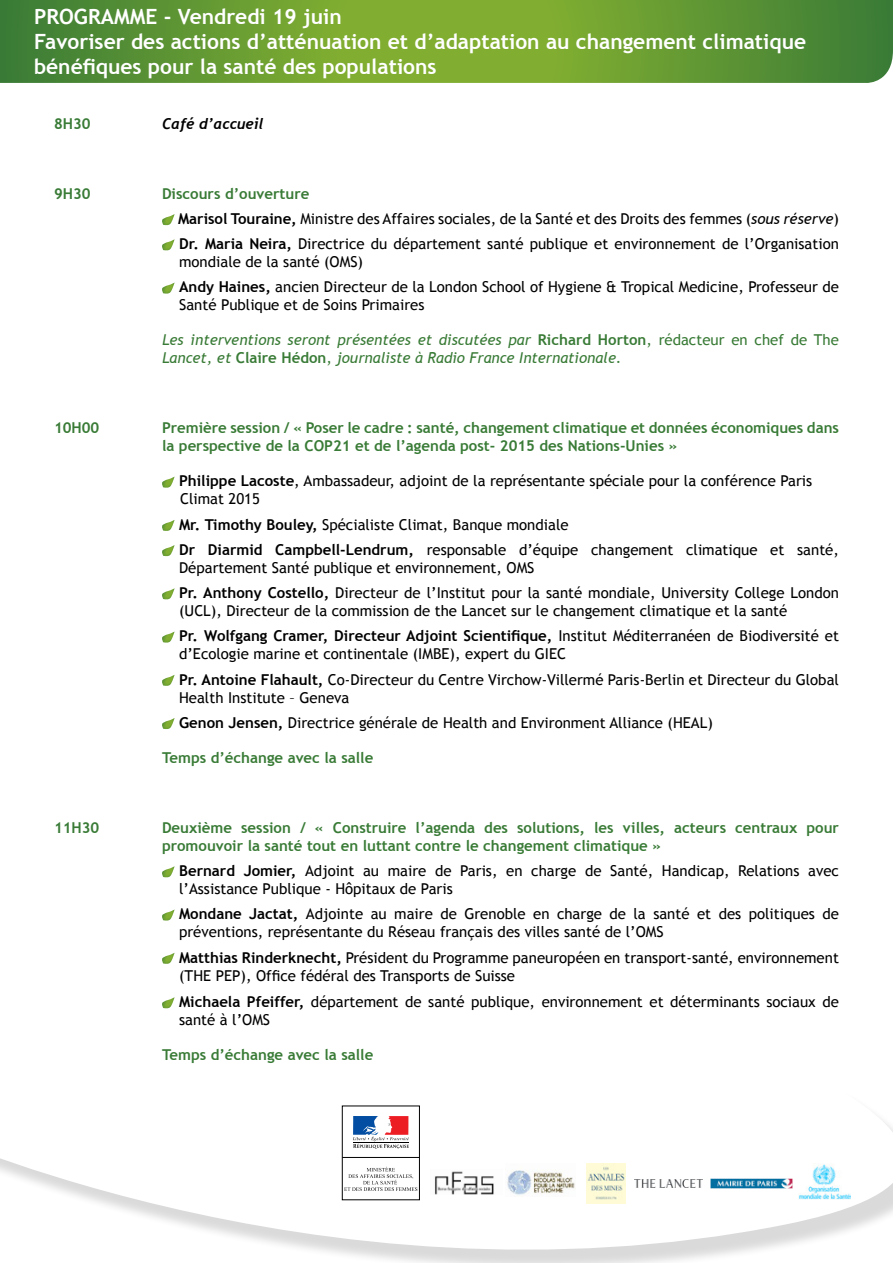
<style>
.page{position:relative;width:893px;height:1263px;background:#fff}
.page>*{position:absolute;margin:0;border:0;box-sizing:border-box;transform-origin:0 0}
.t1{font:700 21px "Trebuchet MS";color:#fff}
.Style_de_paragraphe{font:15px/18px "Trebuchet MS";color:#000}
.Style_de_paragraphe-2{font:700 15px/18px "Trebuchet MS";color:#397b36}
.Style_de_paragraphe-3{font:italic 15px/18px "Trebuchet MS";color:#397b36}
.Style_de_paragraphe-4{font:italic 700 15px "Trebuchet";color:#000}
.s1{font-weight:700}
.s2{font-style:italic}
.s3{font-weight:700;font-style:normal}
.s4{font-style:normal}
</style>
<div class="page">
<svg style="left:0;top:1105px;width:893px;height:158px"></svg>
<svg style="left:162px;top:214px;width:13px;height:12px"></svg>
<svg style="left:162px;top:239px;width:13px;height:12px"></svg>
<svg style="left:162px;top:282px;width:13px;height:12px"></svg>
<svg style="left:162px;top:477px;width:13px;height:11px"></svg>
<svg style="left:162px;top:520px;width:13px;height:11px"></svg>
<svg style="left:162px;top:545px;width:13px;height:12px"></svg>
<svg style="left:162px;top:588px;width:13px;height:12px"></svg>
<svg style="left:162px;top:631px;width:13px;height:12px"></svg>
<svg style="left:162px;top:675px;width:13px;height:11px"></svg>
<svg style="left:162px;top:718px;width:13px;height:11px"></svg>
<svg style="left:162px;top:866px;width:13px;height:12px"></svg>
<svg style="left:162px;top:909px;width:13px;height:12px"></svg>
<svg style="left:162px;top:953px;width:13px;height:11px"></svg>
<svg style="left:162px;top:997px;width:13px;height:12px"></svg>
<svg style="left:0;top:0;width:893px;height:83px;background:#659a33"></svg>
<img style="left:506px;top:1164px;width:70px;height:33px">
<div style="left:342px;top:1106px;width:77px;height:94px;background:#fff"></div>
<div style="left:342px;top:1106px;width:78px;height:94px;border:1px solid #000"></div>
<svg style="left:353px;top:1116px;width:56px;height:33px"></svg>
<hr style="left:342px;top:1157px;width:77px;height:1px;background:#000">
<svg style="left:344px;top:1167px;width:73px;height:24px"></svg>
<img style="left:430px;top:1170px;width:72px;height:24px">
<img style="left:587px;top:1164px;width:39px;height:39px">
<img style="left:798px;top:1164px;width:52px;height:35px">
<img style="left:634px;top:1180px;width:68px;height:7px">
<img style="left:710px;top:1178px;width:82px;height:11px">
<p class="t1" style="left:34px;top:3px;width:309px">PROGRAMME - Vendredi 19 juin</p>
<p class="t1" style="left:34px;top:29px;width:774px">Favoriser des actions d’atténuation et d’adaptation au changement climatique</p>
<p class="t1" style="left:34px;top:54px;width:404px">bénéfiques pour la santé des populations</p>
<p class="Style_de_paragraphe-2" style="left:54px;top:114px;width:38px">8H30</p>
<p class="Style_de_paragraphe-4" style="left:162px;top:114px;width:103px">Café d’accueil</p>
<p class="Style_de_paragraphe-2" style="left:54px;top:184px;width:38px">9H30</p>
<p class="Style_de_paragraphe-2" style="left:162px;top:184px;width:149px">Discours d’ouverture</p>
<p class="Style_de_paragraphe" style="left:178px;top:210px;width:662px"><span class="s1">Marisol Touraine,</span> Ministre des Affaires sociales, de la Santé et des Droits des femmes (<span class="s2">sous réserve</span>)</p>
<p class="Style_de_paragraphe" style="left:179px;top:235px;width:661px"><span class="s1">Dr. Maria Neira,</span> Directrice du département santé publique et environnement de l’Organisation mondiale de la santé (OMS)</p>
<p class="Style_de_paragraphe" style="left:179px;top:278px;width:661px"><span class="s1">Andy Haines,</span> ancien Directeur de la London School of Hygiene &amp; Tropical Medicine, Professeur de<br>Santé Publique et de Soins Primaires</p>
<p class="Style_de_paragraphe-3" style="left:162px;top:331px;width:678px">Les interventions seront présentées et discutées par <span class="s3">Richard Horton</span><span class="s4">, rédacteur en chef de The<br></span>Lancet, et <span class="s3">Claire Hédon</span><span class="s4">,</span> journaliste à Radio France Internationale.</p>
<p class="Style_de_paragraphe-2" style="left:54px;top:419px;width:47px">10H00</p>
<p class="Style_de_paragraphe-2" style="left:162px;top:419px;width:678px">Première session / « Poser le cadre : santé, changement climatique et données économiques dans la perspective de la COP21 et de l’agenda post- 2015 des Nations-Unies »</p>
<p class="Style_de_paragraphe" style="left:179px;top:472px;width:635px"><span class="s1">Philippe Lacoste</span>, Ambassadeur, adjoint de la représentante spéciale pour la conférence Paris<br>Climat 2015</p>
<p class="Style_de_paragraphe" style="left:179px;top:516px;width:391px"><span class="s1">Mr. Timothy Bouley,</span> Spécialiste Climat, Banque mondiale</p>
<p class="Style_de_paragraphe" style="left:179px;top:541px;width:661px"><span class="s1">Dr Diarmid Campbell-Lendrum,</span> responsable d’équipe changement climatique et santé,<br>Département Santé publique et environnement, OMS</p>
<p class="Style_de_paragraphe" style="left:179px;top:584px;width:661px"><span class="s1">Pr. Anthony Costello,</span> Directeur de l’Institut pour la santé mondiale, University College London (UCL), Directeur de la commission de the Lancet sur le changement climatique et la santé</p>
<p class="Style_de_paragraphe" style="left:179px;top:627px;width:661px"><span class="s1">Pr. Wolfgang Cramer, Directeur Adjoint Scientifique,</span> Institut Méditerranéen de Biodiversité et d’Ecologie marine et continentale (IMBE), expert du GIEC</p>
<p class="Style_de_paragraphe" style="left:179px;top:670px;width:661px"><span class="s1">Pr. Antoine Flahault,</span> Co-Directeur du Centre Virchow-Villermé Paris-Berlin et Directeur du Global<br>Health Institute – Geneva</p>
<p class="Style_de_paragraphe" style="left:179px;top:714px;width:535px"><span class="s1">Genon Jensen,</span> Directrice générale de Health and Environment Alliance (HEAL)</p>
<p class="Style_de_paragraphe-2" style="left:162px;top:748px;width:213px">Temps d’échange avec la salle</p>
<p class="Style_de_paragraphe-2" style="left:54px;top:818px;width:47px">11H30</p>
<p class="Style_de_paragraphe-2" style="left:162px;top:818px;width:678px">Deuxième session / « Construire l’agenda des solutions, les villes, acteurs centraux pour promouvoir la santé tout en luttant contre le changement climatique »</p>
<p class="Style_de_paragraphe" style="left:179px;top:862px;width:661px"><span class="s1">Bernard Jomier,</span> Adjoint au maire de Paris, en charge de Santé, Handicap, Relations avec l’Assistance Publique - Hôpitaux de Paris</p>
<p class="Style_de_paragraphe" style="left:179px;top:905px;width:661px"><span class="s1">Mondane Jactat,</span> Adjointe au maire de Grenoble en charge de la santé et des politiques de préventions, représentante du Réseau français des villes santé de l’OMS</p>
<p class="Style_de_paragraphe" style="left:179px;top:948px;width:661px"><span class="s1">Matthias Rinderknecht,</span> Président du Programme paneuropéen en transport-santé, environnement (THE PEP), Office fédéral des Transports de Suisse</p>
<p class="Style_de_paragraphe" style="left:179px;top:993px;width:661px"><span class="s1">Michaela Pfeiffer,</span> département de santé publique, environnement et déterminants sociaux de santé à l’OMS</p>
<p class="Style_de_paragraphe-2" style="left:162px;top:1046px;width:213px">Temps d’échange avec la salle</p>
</div>
